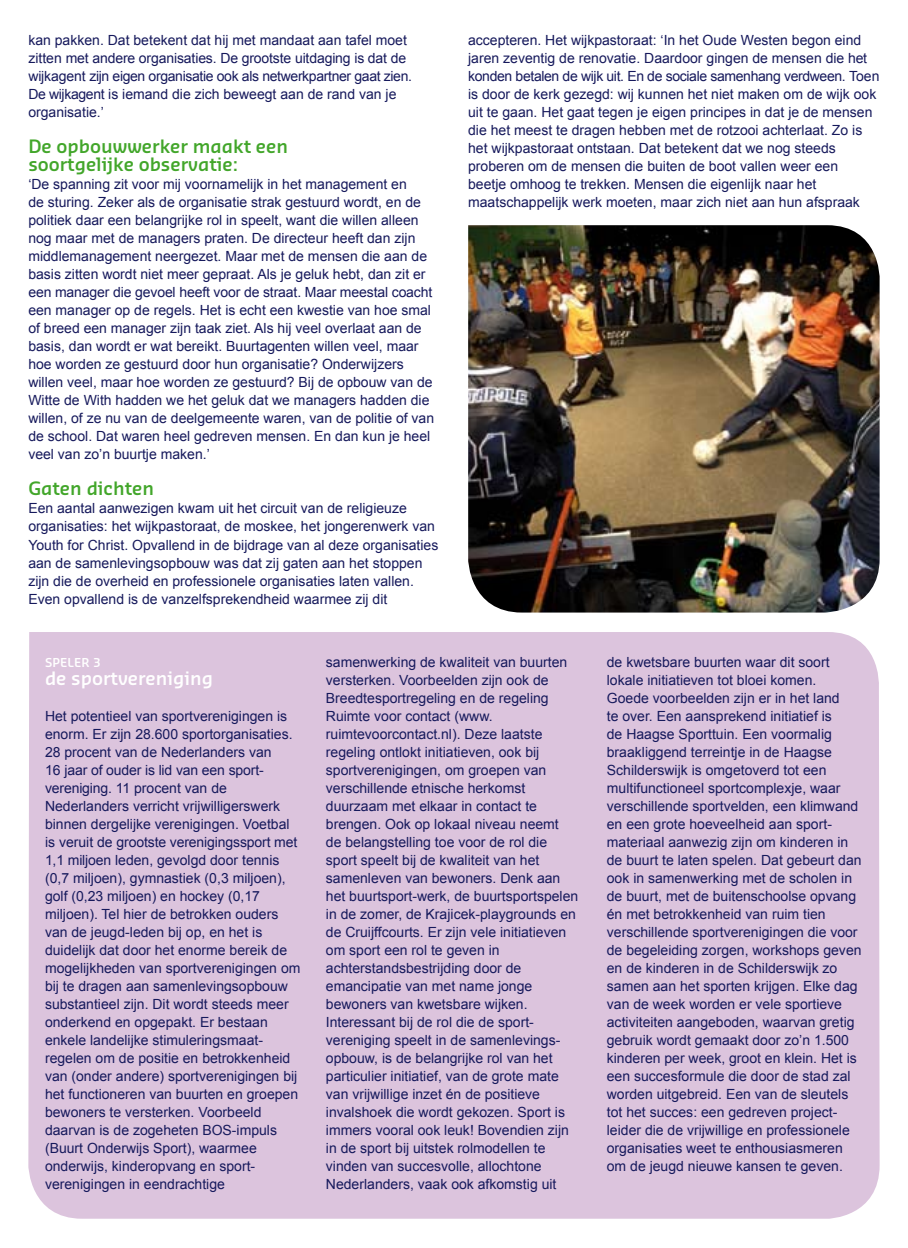
<style>
.page{position:relative;width:908px;height:1248px;background:#fff}
.page>*{position:absolute;margin:0;border:0;box-sizing:border-box;transform-origin:0 0}
.t1{font:600 18px/18px "Sansa";color:#42a62a}
.t2{font:600 18px "Sansa";color:#fff}
.t3{font:14px/18px "Arial";color:#16195c}
.t4{font:600 12px "Sansa";color:#fff}
</style>
<div class="page">
<img style="left:468px;top:225px;width:411px;height:387px">
<div style="left:28px;top:632px;width:852px;height:586px;background:#dcc4dd"></div>
<p class="t3" style="left:28px;top:31px;width:385px">kan pakken. Dat betekent dat hij met mandaat aan tafel moet zitten met andere organisaties. De grootste uitdaging is dat de wijkagent zijn eigen organisatie ook als netwerkpartner gaat zien.<br>De wijkagent is iemand die zich beweegt aan de rand van je organisatie.’</p>
<p class="t1" style="left:28px;top:136px;width:261px">De opbouwwerker maakt een soortgelijke observatie:</p>
<p class="t3" style="left:28px;top:175px;width:407px">‘De spanning zit voor mij voornamelijk in het management en<br>de sturing. Zeker als de organisatie strak gestuurd wordt, en de politiek daar een belangrijke rol in speelt, want die willen alleen nog maar met de managers praten. De directeur heeft dan zijn middlemanagement neergezet. Maar met de mensen die aan de basis zitten wordt niet meer gepraat. Als je geluk hebt, dan zit er een manager die gevoel heeft voor de straat. Maar meestal coacht een manager op de regels. Het is echt een kwestie van hoe smal of breed een manager zijn taak ziet. Als hij veel overlaat aan de basis, dan wordt er wat bereikt. Buurtagenten willen veel, maar hoe worden ze gestuurd door hun organisatie? Onderwijzers willen veel, maar hoe worden ze gestuurd? Bij de opbouw van de Witte de With hadden we het geluk dat we managers hadden die willen, of ze nu van de deelgemeente waren, van de politie of van de school. Dat waren heel gedreven mensen. En dan kun je heel veel van zo’n buurtje maken.’</p>
<p class="t1" style="left:28px;top:479px;width:127px">Gaten dichten</p>
<p class="t3" style="left:28px;top:499px;width:411px">Een aantal aanwezigen kwam uit het circuit van de religieuze organisaties: het wijkpastoraat, de moskee, het jongerenwerk van Youth for Christ. Opvallend in de bijdrage van al deze organisaties aan de samenlevingsopbouw was dat zij gaten aan het stoppen zijn die de overheid en professionele organisaties laten vallen.<br>Even opvallend is de vanzelfsprekendheid waarmee zij dit</p>
<p class="t3" style="left:468px;top:31px;width:412px">accepteren. Het wijkpastoraat: ‘In het Oude Westen begon eind jaren zeventig de renovatie. Daardoor gingen de mensen die het konden betalen de wijk uit. En de sociale samenhang verdween. Toen is door de kerk gezegd: wij kunnen het niet maken om de wijk ook uit te gaan. Het gaat tegen je eigen principes in dat je de mensen die het meest te dragen hebben met de rotzooi achterlaat. Zo is het wijkpastoraat ontstaan. Dat betekent dat we nog steeds proberen om de mensen die buiten de boot vallen weer een beetje omhoog te trekken. Mensen die eigenlijk naar het maatschappelijk werk moeten, maar zich niet aan hun afspraak</p>
<p class="t4" style="left:45px;top:654px;width:16px">Speler</p>
<p class="t4" style="left:93px;top:654px;width:9px">3</p>
<p class="t2" style="left:45px;top:666px;width:169px">de sportvereniging</p>
<p class="t3" style="left:45px;top:706px;width:257px">Het potentieel van sportverenigingen is enorm. Er zijn 28.600 sportorganisaties.<br>28 procent van de Nederlanders van<br>16 jaar of ouder is lid van een sport&shy;vereniging. 11 procent van de Nederlanders verricht vrijwilligerswerk binnen dergelijke verenigingen. Voetbal is veruit de grootste verenigingssport met 1,1 miljoen leden, gevolgd door tennis (0,7 miljoen), gymnastiek (0,3 miljoen), golf (0,23 miljoen) en hockey (0,17 miljoen). Tel hier de betrokken ouders van de jeugd-leden bij op, en het is duidelijk dat door het enorme bereik de mogelijkheden van sportverenigingen om bij te dragen aan samenlevingsopbouw substantieel zijn. Dit wordt steeds meer onderkend en opgepakt. Er bestaan enkele landelijke stimuleringsmaat&shy;regelen om de positie en betrokkenheid van (onder andere) sportverenigingen bij het functioneren van buurten en groepen bewoners te versterken. Voorbeeld daarvan is de zogeheten BOS-impuls (Buurt Onderwijs Sport), waarmee onderwijs, kinderopvang en sport&shy;verenigingen in eendrachtige</p>
<p class="t3" style="left:326px;top:652px;width:254px">samenwerking de kwaliteit van buurten versterken. Voorbeelden zijn ook de Breedtesportregeling en de regeling Ruimte voor contact (www. ruimtevoorcontact.nl). Deze laatste regeling ontlokt initiatieven, ook bij sportverenigingen, om groepen van verschillende etnische herkomst duurzaam met elkaar in contact te brengen. Ook op lokaal niveau neemt<br>de belangstelling toe voor de rol die sport speelt bij de kwaliteit van het samenleven van bewoners. Denk aan het buurtsport-werk, de buurtsportspelen in de zomer, de Krajicek-playgrounds en de Cruijffcourts. Er zijn vele initiatieven om sport een rol te geven in achterstandsbestrijding door de emancipatie van met name jonge bewoners van kwetsbare wijken.<br>Interessant bij de rol die de sport&shy;vereniging speelt in de samenlevings&shy;opbouw, is de belangrijke rol van het particulier initiatief, van de grote mate van vrijwillige inzet én de positieve invalshoek die wordt gekozen. Sport is immers vooral ook leuk! Bovendien zijn in de sport bij uitstek rolmodellen te vinden van succesvolle, allochtone Nederlanders, vaak ook afkomstig uit</p>
<p class="t3" style="left:606px;top:652px;width:256px">de kwetsbare buurten waar dit soort lokale initiatieven tot bloei komen.<br>Goede voorbeelden zijn er in het land<br>te over. Een aansprekend initiatief is<br>de Haagse Sporttuin. Een voormalig braakliggend terreintje in de Haagse Schilderswijk is omgetoverd tot een multifunctioneel sportcomplexje, waar verschillende sportvelden, een klimwand en een grote hoeveelheid aan sport&shy;materiaal aanwezig zijn om kinderen in de buurt te laten spelen. Dat gebeurt dan ook in samenwerking met de scholen in de buurt, met de buitenschoolse opvang én met betrokkenheid van ruim tien verschillende sportverenigingen die voor de begeleiding zorgen, workshops geven en de kinderen in de Schilderswijk zo samen aan het sporten krijgen. Elke dag van de week worden er vele sportieve activiteiten aangeboden, waarvan gretig gebruik wordt gemaakt door zo’n 1.500 kinderen per week, groot en klein. Het is een succesformule die door de stad zal worden uitgebreid. Een van de sleutels tot het succes: een gedreven project&shy;leider die de vrijwillige en professionele organisaties weet te enthousiasmeren om de jeugd nieuwe kansen te geven.</p>
</div>
